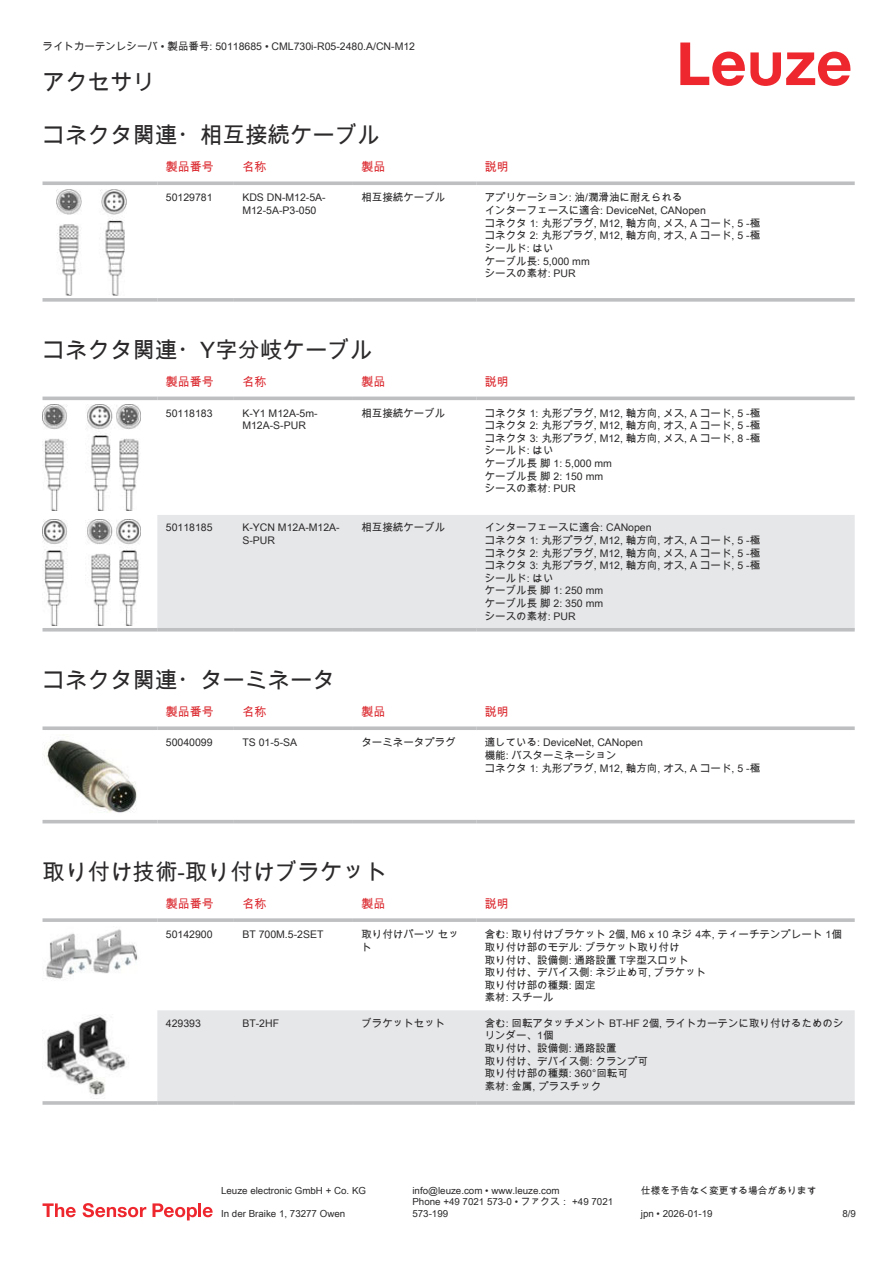
<style>
.page{position:relative;width:893px;height:1263px;background:#fff}
.page>*{position:absolute;margin:0;border:0;box-sizing:border-box;transform-origin:0 0}
.t1{font:22.5px "Arial Unicode MS";color:#2b292a}
.t2{font:12px "Arial Unicode MS";color:#db2a30}
.t3{font:10.5px/12.6px "Arial Unicode MS";color:#2b292a}
.t4{font:9.75px/11.7px "Arial Unicode MS";color:#2b292a}
</style>
<div class="page">
<svg style="left:680px;top:43px;width:170px;height:43px"></svg>
<svg style="left:43px;top:181px;width:114px;height:4px"></svg>
<svg style="left:157px;top:181px;width:77px;height:4px"></svg>
<svg style="left:234px;top:181px;width:119px;height:4px"></svg>
<svg style="left:353px;top:181px;width:123px;height:4px"></svg>
<svg style="left:476px;top:181px;width:379px;height:4px;background:#c4c6c8"></svg>
<svg style="left:43px;top:298px;width:114px;height:4px"></svg>
<svg style="left:157px;top:298px;width:77px;height:4px"></svg>
<svg style="left:234px;top:298px;width:119px;height:4px"></svg>
<svg style="left:353px;top:298px;width:123px;height:4px"></svg>
<svg style="left:476px;top:298px;width:379px;height:4px;background:#c3c5c7"></svg>
<img style="left:56px;top:189px;width:70px;height:107px">
<svg style="left:43px;top:396px;width:812px;height:236px"></svg>
<div style="left:157px;top:515px;width:698px;height:113px;background:#e6e7e9"></div>
<hr style="left:43px;top:397px;width:114px;height:3px;background:#bdbfc1">
<hr style="left:157px;top:397px;width:77px;height:3px;background:#bdbfc1">
<hr style="left:234px;top:397px;width:119px;height:3px;background:#bdbfc1">
<hr style="left:353px;top:397px;width:123px;height:3px;background:#bdbfc1">
<hr style="left:476px;top:397px;width:379px;height:3px;background:#bdbfc1">
<hr style="left:43px;top:628px;width:114px;height:3px;background:#bdbfc1">
<hr style="left:157px;top:628px;width:77px;height:3px;background:#bdbfc1">
<hr style="left:234px;top:628px;width:119px;height:3px;background:#bdbfc1">
<hr style="left:353px;top:628px;width:123px;height:3px;background:#bdbfc1">
<hr style="left:476px;top:628px;width:379px;height:3px;background:#bdbfc1">
<img style="left:43px;top:404px;width:97px;height:107px">
<img style="left:43px;top:519px;width:97px;height:106px">
<svg style="left:43px;top:823px;width:812px;height:1px"></svg>
<svg style="left:43px;top:726px;width:114px;height:4px"></svg>
<svg style="left:157px;top:726px;width:77px;height:4px"></svg>
<svg style="left:234px;top:726px;width:119px;height:4px"></svg>
<svg style="left:353px;top:726px;width:123px;height:4px"></svg>
<svg style="left:476px;top:726px;width:379px;height:4px;background:#c4c6c8"></svg>
<hr style="left:43px;top:820px;width:114px;height:3px;background:#bdbfc1">
<hr style="left:157px;top:820px;width:77px;height:3px;background:#bdbfc1">
<hr style="left:234px;top:820px;width:119px;height:3px;background:#bdbfc1">
<hr style="left:353px;top:820px;width:123px;height:3px;background:#bdbfc1">
<hr style="left:476px;top:820px;width:379px;height:3px;background:#bdbfc1">
<img style="left:44px;top:734px;width:93px;height:79px">
<div style="left:157px;top:1010px;width:698px;height:91px;background:#e6e7e9"></div>
<svg style="left:43px;top:918px;width:114px;height:4px"></svg>
<svg style="left:157px;top:918px;width:77px;height:4px"></svg>
<svg style="left:234px;top:918px;width:119px;height:4px"></svg>
<svg style="left:353px;top:918px;width:123px;height:4px"></svg>
<svg style="left:476px;top:918px;width:379px;height:4px;background:#c3c5c7"></svg>
<hr style="left:43px;top:1101px;width:114px;height:4px;background:#bdbfc1">
<hr style="left:157px;top:1101px;width:77px;height:4px;background:#c4c6c8">
<hr style="left:234px;top:1101px;width:119px;height:4px;background:#bdbfc1">
<svg style="left:353px;top:1101px;width:123px;height:4px"></svg>
<hr style="left:476px;top:1101px;width:379px;height:4px;background:#c4c6c8">
<img style="left:46px;top:929px;width:92px;height:50px">
<img style="left:43px;top:1015px;width:84px;height:84px">
<svg style="left:43px;top:1203px;width:33px;height:14px"></svg>
<svg style="left:83px;top:1203px;width:63px;height:14px"></svg>
<svg style="left:153px;top:1203px;width:44px;height:17px"></svg>
<hr style="left:198px;top:1203px;width:3px;height:14px;background:#ed272d">
<svg style="left:203px;top:1207px;width:10px;height:10px"></svg>
<p class="t3" style="left:43px;top:40px;width:374px">ライトカーテンレシーバ • 製品番号: 50118685 • CML730i-R05-2480.A/CN-M12</p>
<h1 class="t1" style="left:43px;top:66px;width:114px">アクセサリ</h1>
<h1 class="t1" style="left:43px;top:119px;width:339px">コネクタ関連・相互接続ケーブル</h1>
<p class="t2" style="left:166px;top:158px;width:49px">製品番号</p>
<p class="t2" style="left:242px;top:158px;width:25px">名称</p>
<p class="t2" style="left:361px;top:158px;width:25px">製品</p>
<p class="t2" style="left:485px;top:158px;width:25px">説明</p>
<p class="t3" style="left:166px;top:191px;width:48px">50129781</p>
<p class="t3" style="left:242px;top:191px;width:85px">KDS DN-M12-5A-<br>M12-5A-P3-050</p>
<p class="t3" style="left:361px;top:191px;width:85px">相互接続ケーブル</p>
<p class="t3" style="left:485px;top:191px;width:277px">アプリケーション: 油/潤滑油に耐えられる<br>インターフェースに適合: DeviceNet, CANopen<br>コネクタ 1: 丸形プラグ, M12, 軸方向, メス, A コード, 5 -極コネクタ 2: 丸形プラグ, M12, 軸方向, オス, A コード, 5 -極シールド: はい<br>ケーブル長: 5,000 mm<br>シースの素材: PUR</p>
<h1 class="t1" style="left:43px;top:334px;width:332px">コネクタ関連・Y字分岐ケーブル</h1>
<p class="t2" style="left:166px;top:373px;width:49px">製品番号</p>
<p class="t2" style="left:242px;top:373px;width:25px">名称</p>
<p class="t2" style="left:361px;top:373px;width:25px">製品</p>
<p class="t2" style="left:485px;top:373px;width:25px">説明</p>
<p class="t3" style="left:166px;top:406px;width:48px">50118183</p>
<p class="t3" style="left:242px;top:406px;width:77px">K-Y1 M12A-5m-<br>M12A-S-PUR</p>
<p class="t3" style="left:361px;top:406px;width:85px">相互接続ケーブル</p>
<p class="t3" style="left:485px;top:406px;width:277px">コネクタ 1: 丸形プラグ, M12, 軸方向, メス, A コード, 5 -極コネクタ 2: 丸形プラグ, M12, 軸方向, オス, A コード, 5 -極コネクタ 3: 丸形プラグ, M12, 軸方向, メス, A コード, 8 -極シールド: はい<br>ケーブル長 脚 1: 5,000 mm<br>ケーブル長 脚 2: 150 mm<br>シースの素材: PUR</p>
<p class="t3" style="left:166px;top:521px;width:48px">50118185</p>
<p class="t3" style="left:242px;top:521px;width:99px">K-YCN M12A-M12A-<br>S-PUR</p>
<p class="t3" style="left:361px;top:521px;width:85px">相互接続ケーブル</p>
<p class="t3" style="left:485px;top:521px;width:277px">インターフェースに適合: CANopen<br>コネクタ 1: 丸形プラグ, M12, 軸方向, オス, A コード, 5 -極コネクタ 2: 丸形プラグ, M12, 軸方向, メス, A コード, 5 -極コネクタ 3: 丸形プラグ, M12, 軸方向, オス, A コード, 5 -極シールド: はい<br>ケーブル長 脚 1: 250 mm<br>ケーブル長 脚 2: 350 mm<br>シースの素材: PUR</p>
<h1 class="t1" style="left:43px;top:664px;width:294px">コネクタ関連・ターミネータ</h1>
<p class="t2" style="left:166px;top:703px;width:49px">製品番号</p>
<p class="t2" style="left:242px;top:703px;width:25px">名称</p>
<p class="t2" style="left:361px;top:703px;width:25px">製品</p>
<p class="t2" style="left:485px;top:703px;width:25px">説明</p>
<p class="t3" style="left:166px;top:736px;width:48px">50040099</p>
<p class="t3" style="left:242px;top:736px;width:56px">TS 01-5-SA</p>
<p class="t3" style="left:361px;top:736px;width:96px">ターミネータプラグ</p>
<p class="t3" style="left:485px;top:736px;width:277px">適している: DeviceNet, CANopen<br>機能: バスターミネーション<br>コネクタ 1: 丸形プラグ, M12, 軸方向, オス, A コード, 5 -極</p>
<h1 class="t1" style="left:43px;top:856px;width:346px">取り付け技術-取り付けブラケット</h1>
<p class="t2" style="left:166px;top:894px;width:49px">製品番号</p>
<p class="t2" style="left:242px;top:894px;width:25px">名称</p>
<p class="t2" style="left:361px;top:894px;width:25px">製品</p>
<p class="t2" style="left:485px;top:894px;width:25px">説明</p>
<p class="t3" style="left:166px;top:928px;width:48px">50142900</p>
<p class="t3" style="left:242px;top:928px;width:83px">BT 700M.5-2SET</p>
<p class="t3" style="left:361px;top:928px;width:99px">取り付けパーツ セット</p>
<p class="t3" style="left:485px;top:928px;width:359px">含む: 取り付けブラケット 2個, M6 x 10 ネジ 4本, ティーチテンプレート 1個取り付け部のモデル: ブラケット取り付け<br>取り付け、設備側: 通路設置 T字型スロット<br>取り付け、デバイス側: ネジ止め可, ブラケット<br>取り付け部の種類: 固定<br>素材: スチール</p>
<p class="t3" style="left:166px;top:1016px;width:37px">429393</p>
<p class="t3" style="left:242px;top:1016px;width:38px">BT-2HF</p>
<p class="t3" style="left:361px;top:1016px;width:85px">ブラケットセット</p>
<p class="t3" style="left:485px;top:1016px;width:360px">含む: 回転アタッチメント BT-HF 2個, ライトカーテンに取り付けるためのシリンダー、1個<br>取り付け、設備側: 通路設置<br>取り付け、デバイス側: クランプ可<br>取り付け部の種類: 360°回転可<br>素材: 金属, プラスチック</p>
<p class="t4" style="left:221px;top:1184px;width:146px">Leuze electronic GmbH + Co. KG</p>
<p class="t4" style="left:412px;top:1184px;width:149px">info@leuze.com • www.leuze.com</p>
<p class="t4" style="left:641px;top:1184px;width:177px">仕様を予告なく変更する場合があります</p>
<p class="t4" style="left:221px;top:1207px;width:126px">In der Braike 1, 73277 Owen</p>
<p class="t4" style="left:412px;top:1196px;width:202px">Phone +49 7021 573-0 • ファクス： +49 7021<br>573-199</p>
<p class="t4" style="left:641px;top:1207px;width:73px">jpn • 2026-01-19</p>
<p class="t4" style="left:842px;top:1207px;width:15px">8/9</p>
</div>
